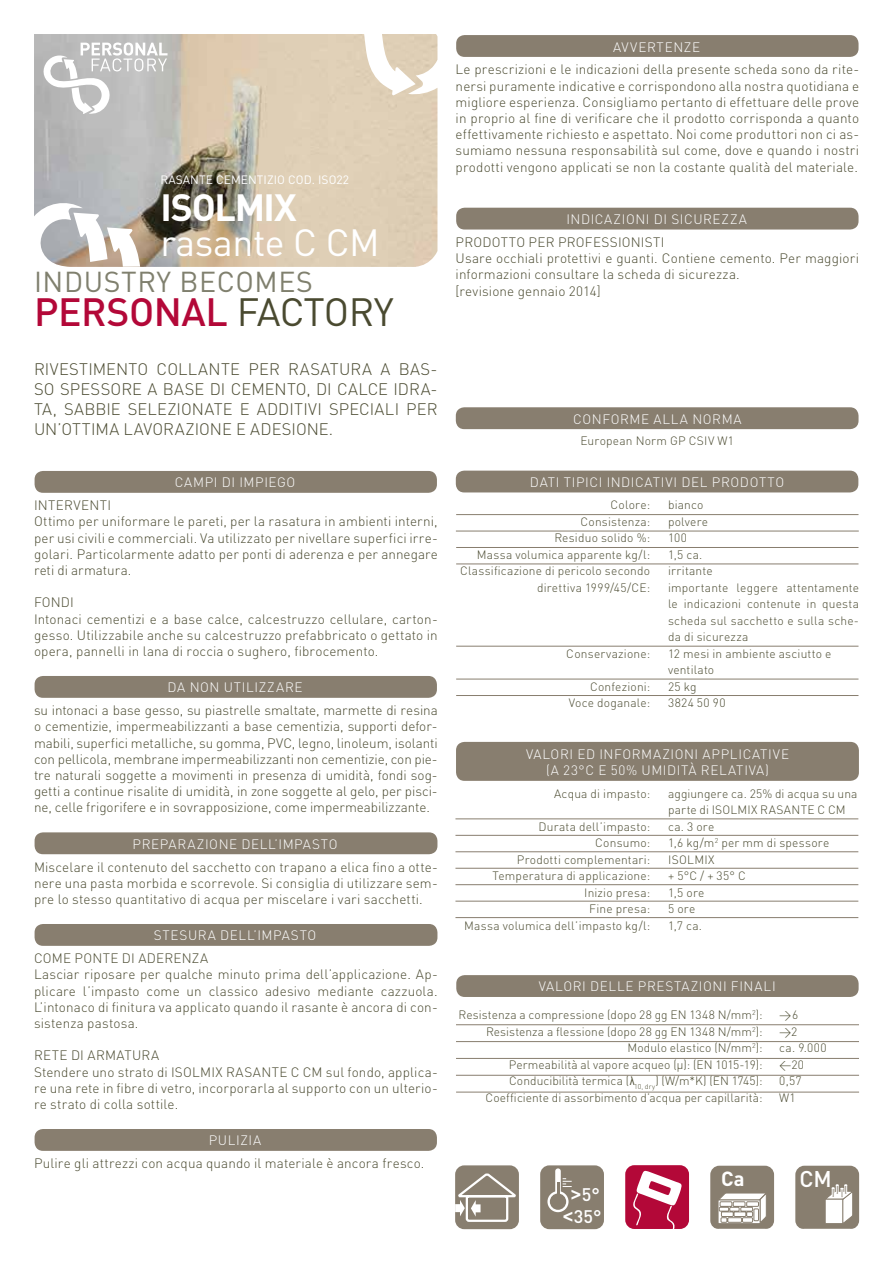
<style>
.page{position:relative;width:893px;height:1263px;background:#fff}
.page>*{position:absolute;margin:0;border:0;box-sizing:border-box;transform-origin:0 0}
.t1{font:500 39px "DIN";letter-spacing:-.01em;color:#b30838}
.t2{font:37.5px "DIN";letter-spacing:-.01em;color:#fff}
.t3{font:700 37.5px "DIN";letter-spacing:-.035em;color:#fff}
.t4{font:28.5px "DIN";letter-spacing:.02em;color:#80806e}
.t5{font:500 22.5px "DIN";color:#fff}
.t6{font:700 20.25px "DIN";color:#fff}
.t7{font:500 18px "DIN";color:#fff}
.t8{font:300 16.5px/19.8px "DIN";letter-spacing:.005em;color:#4a4a30;text-align:justify}
.t9{font:300 13.5px/16.2px "DIN";letter-spacing:.01em;color:#4a4a30}
.t10{font:300 13.5px/16.2px "DIN";letter-spacing:.04em;color:#fff;text-align:center}
.t11{font:300 12px/16.5px "DIN";letter-spacing:.015em;color:#4a4a30;text-align:right}
.t12{font:12px "DIN";letter-spacing:.005em;color:#fff}
.t13{font:300 12px/16.5px "DIN";letter-spacing:.035em;color:#4a4a30}
.s1{font-weight:400;color:#4a4a30}
.s2{font-family:"Arial Narrow";font-weight:400}
.s3{font-family:"Arial";font-weight:700}
</style>
<div class="page">
<img style="left:34px;top:34px;width:403px;height:233px">
<svg style="left:364px;top:34px;width:52px;height:61px"></svg>
<svg style="left:73px;top:213px;width:67px;height:54px"></svg>
<svg style="left:42px;top:43px;width:126px;height:71px"></svg>
<div style="left:35px;top:471px;width:402px;height:22px;background:#887e6f;border-radius:9px"></div>
<div style="left:35px;top:676px;width:402px;height:22px;background:#887e6f;border-radius:9px"></div>
<div style="left:35px;top:832px;width:402px;height:22px;background:#887e6f;border-radius:9px"></div>
<div style="left:35px;top:924px;width:402px;height:22px;background:#887e6f;border-radius:9px"></div>
<div style="left:35px;top:1129px;width:402px;height:22px;background:#887e6f;border-radius:9px"></div>
<div style="left:456px;top:35px;width:402px;height:22px;background:#887e6f;border-radius:9px"></div>
<div style="left:456px;top:208px;width:402px;height:22px;background:#887e6f;border-radius:9px"></div>
<div style="left:455px;top:1165px;width:64px;height:64px;background:#887e6f;border-radius:9px"></div>
<svg style="left:455px;top:1171px;width:61px;height:52px"></svg>
<div style="left:540px;top:1165px;width:64px;height:64px;background:#887e6f;border-radius:9px"></div>
<svg style="left:547px;top:1191px;width:21px;height:21px"></svg>
<svg style="left:555px;top:1168px;width:6px;height:36px"></svg>
<div style="left:550px;top:1193px;width:16px;height:17px;background:#887e6f;border-radius:50%"></div>
<hr style="left:556px;top:1182px;width:3px;height:24px;background:#887e6f">
<svg style="left:563px;top:1178px;width:9px;height:9px"></svg>
<div style="left:625px;top:1165px;width:64px;height:64px;background:#b30838;border-radius:9px"></div>
<svg style="left:630px;top:1170px;width:53px;height:59px"></svg>
<svg style="left:795px;top:1166px;width:64px;height:63px"></svg>
<div style="left:456px;top:407px;width:402px;height:22px;background:#887e6f;border-radius:9px"></div>
<div style="left:456px;top:471px;width:402px;height:21px;background:#887e6f;border-radius:9px"></div>
<hr style="left:456px;top:514px;width:402px;height:1px;background:#887e6f">
<hr style="left:456px;top:531px;width:403px;height:1px;background:#887e6f">
<hr style="left:456px;top:547px;width:402px;height:1px;background:#887e6f">
<hr style="left:456px;top:679px;width:402px;height:1px;background:#887e6f">
<div style="left:456px;top:742px;width:403px;height:39px;background:#887e6f;border-radius:9px"></div>
<hr style="left:455px;top:819px;width:403px;height:1px;background:#887e6f">
<hr style="left:455px;top:851px;width:403px;height:1px;background:#887e6f">
<hr style="left:455px;top:835px;width:403px;height:1px;background:#887e6f">
<hr style="left:455px;top:917px;width:403px;height:1px;background:#887e6f">
<div style="left:456px;top:975px;width:403px;height:22px;background:#887e6f;border-radius:9px"></div>
<hr style="left:456px;top:1024px;width:403px;height:1px;background:#887e6f">
<hr style="left:456px;top:1041px;width:403px;height:1px;background:#887e6f">
<hr style="left:456px;top:1058px;width:403px;height:1px;background:#887e6f">
<hr style="left:456px;top:1075px;width:403px;height:1px;background:#887e6f">
<hr style="left:455px;top:884px;width:403px;height:1px;background:#887e6f">
<hr style="left:455px;top:868px;width:403px;height:1px;background:#887e6f">
<hr style="left:455px;top:901px;width:403px;height:1px;background:#887e6f">
<hr style="left:456px;top:1092px;width:403px;height:1px;background:#887e6f">
<hr style="left:456px;top:564px;width:402px;height:1px;background:#887e6f">
<hr style="left:456px;top:646px;width:402px;height:1px;background:#887e6f">
<hr style="left:456px;top:695px;width:402px;height:1px;background:#887e6f">
<svg style="left:710px;top:1166px;width:64px;height:63px"></svg>
<p class="t12" style="left:160px;top:173px;width:190px">RASANTE CEMENTIZIO COD. ISO22</p>
<h2 class="t3" style="left:160px;top:183px;width:138px">ISOLMIX</h2>
<h2 class="t2" style="left:160px;top:219px;width:221px">rasante C CM</h2>
<h3 class="t4" style="left:34px;top:264px;width:280px">INDUSTRY BECOMES</h3>
<h1 class="t1" style="left:34px;top:287px;width:361px">PERSONAL <span class="s1">FACTORY</span></h1>
<p class="t8" style="left:34px;top:359px;width:405px">RIVESTIMENTO COLLANTE PER RASATURA A BAS-SO SPESSORE A BASE DI CEMENTO, DI CALCE IDRA-TA, SABBIE SELEZIONATE E ADDITIVI SPECIALI PER UN’OTTIMA LAVORAZIONE E ADESIONE.</p>
<p class="t10" style="left:175px;top:474px;width:122px">CAMPI DI IMPIEGO</p>
<p class="t9" style="left:34px;top:497px;width:405px">INTERVENTI<br>Ottimo per uniformare le pareti, per la rasatura in ambienti interni, per usi civili e commerciali. Va utilizzato per nivellare superfici irre&shy;golari. Particolarmente adatto per ponti di aderenza e per annegare reti di armatura.</p>
<p class="t9" style="left:34px;top:594px;width:405px">FONDI<br>Intonaci cementizi e a base calce, calcestruzzo cellulare, carton&shy;gesso. Utilizzabile anche su calcestruzzo prefabbricato o gettato in opera, pannelli in lana di roccia o sughero, fibrocemento.</p>
<p class="t10" style="left:168px;top:679px;width:136px">DA NON UTILIZZARE</p>
<p class="t9" style="left:34px;top:702px;width:405px;text-align:justify">su intonaci a base gesso, su piastrelle smaltate, marmette di resina o cementizie, impermeabilizzanti a base cementizia, supporti defor&shy;mabili, superfici metalliche, su gomma, PVC, legno, linoleum, isolanti con pellicola, membrane impermeabilizzanti non cementizie, con pie&shy;tre naturali soggette a movimenti in presenza di umidità, fondi sog&shy;getti a continue risalite di umidità, in zone soggette al gelo, per pisci&shy;ne, celle frigorifere e in sovrapposizione, come impermeabilizzante.</p>
<p class="t10" style="left:132px;top:836px;width:207px">PREPARAZIONE DELL’IMPASTO</p>
<p class="t9" style="left:34px;top:858px;width:405px;text-align:justify">Miscelare il contenuto del sacchetto con trapano a elica fino a otte&shy;nere una pasta morbida e scorrevole. Si consiglia di utilizzare sem&shy;pre lo stesso quantitativo di acqua per miscelare i vari sacchetti.</p>
<p class="t10" style="left:154px;top:927px;width:164px">STESURA DELL’IMPASTO</p>
<p class="t9" style="left:34px;top:950px;width:405px">COME PONTE DI ADERENZA<br>Lasciar riposare per qualche minuto prima dell’applicazione. Ap&shy;plicare l’impasto come un classico adesivo mediante cazzuola.<br>L’intonaco di finitura va applicato quando il rasante è ancora di con&shy;sistenza pastosa.</p>
<p class="t9" style="left:34px;top:1047px;width:405px">RETE DI ARMATURA<br>Stendere uno strato di ISOLMIX RASANTE C CM sul fondo, applica&shy;re una rete in fibre di vetro, incorporarla al supporto con un ulterio&shy;re strato di colla sottile.</p>
<p class="t10" style="left:209px;top:1132px;width:54px">PULIZIA</p>
<p class="t9" style="left:34px;top:1155px;width:392px">Pulire gli attrezzi con acqua quando il materiale è ancora fresco.</p>
<p class="t10" style="left:613px;top:38px;width:88px">AVVERTENZE</p>
<p class="t9" style="left:456px;top:61px;width:405px;text-align:justify">Le prescrizioni e le indicazioni della presente scheda sono da rite&shy;nersi puramente indicative e corrispondono alla nostra quotidiana e migliore esperienza. Consigliamo pertanto di effettuare delle prove in proprio al fine di verificare che il prodotto corrisponda a quanto effettivamente richiesto e aspettato. Noi come produttori non ci as&shy;sumiamo nessuna responsabilità sul come, dove e quando i nostri prodotti vengono applicati se non la costante qualità del materiale.</p>
<p class="t10" style="left:566px;top:211px;width:182px">INDICAZIONI DI SICUREZZA</p>
<p class="t9" style="left:456px;top:234px;width:405px">PRODOTTO PER PROFESSIONISTI<br>Usare occhiali protettivi e guanti. Contiene cemento. Per maggiori informazioni consultare la scheda di sicurezza.<br>[revisione gennaio 2014]</p>
<p class="t10" style="left:573px;top:411px;width:170px">CONFORME ALLA NORMA</p>
<p class="t11" style="left:580px;top:432px;width:155px">European Norm GP CSIV W1</p>
<p class="t10" style="left:530px;top:474px;width:256px">DATI TIPICI INDICATIVI DEL PRODOTTO</p>
<p class="t11" style="left:460px;top:497px;width:191px">Colore:<br>Consistenza:<br>Residuo solido %:<br>Massa volumica apparente kg/l:<br>Classificazione di pericolo secondo direttiva 1999/45/CE:</p>
<p class="t11" style="left:566px;top:645px;width:85px">Conservazione:</p>
<p class="t11" style="left:569px;top:678px;width:83px">Confezioni:<br>Voce doganale:</p>
<p class="t11" style="left:668px;top:497px;width:192px;text-align:left">bianco<br>polvere<br>100<br>1,5 ca.<br>irritante<br>importante leggere attentamente le indicazioni contenute in questa scheda sul sacchetto e sulla sche&shy;da di sicurezza<br>12 mesi in ambiente asciutto e ventilato<br>25 kg<br>3824 50 90</p>
<p class="t10" style="left:526px;top:746px;width:265px">VALORI ED INFORMAZIONI APPLICATIVE (A 23°C E 50% UMIDITÀ RELATIVA)</p>
<p class="t11" style="left:554px;top:785px;width:98px">Acqua di impasto:</p>
<p class="t11" style="left:464px;top:818px;width:188px">Durata dell’impasto:<br>Consumo:<br>Prodotti complementari:<br>Temperatura di applicazione:<br>Inizio presa:<br>Fine presa:<br>Massa volumica dell’impasto kg/l:</p>
<p class="t11" style="left:668px;top:785px;width:191px;text-align:left">aggiungere ca. 25% di acqua su una parte di ISOLMIX RASANTE C CM ca. 3 ore<br>1,6 kg/m<sup>2</sup> per mm di spessore<br>ISOLMIX<br>+ 5°C / + 35° C<br>1,5 ore<br>5 ore<br>1,7 ca.</p>
<p class="t10" style="left:539px;top:978px;width:238px">VALORI DELLE PRESTAZIONI FINALI</p>
<p class="t11" style="left:459px;top:1007px;width:306px">Resistenza a compressione (dopo 28 gg EN 1348 N/mm<sup>2</sup>):<br>Resistenza a flessione (dopo 28 gg EN 1348 N/mm<sup>2</sup>):<br>Modulo elastico (N/mm<sup>2</sup>):<br>Permeabilità al vapore acqueo (µ): (EN 1015-19):<br>Conducibilità termica (<span class="s2">λ</span><sub>10,</sub> <sub>dry</sub>) (W/m*K) (EN 1745):<br>Coefficiente di assorbimento d’acqua per capillarità:</p>
<p class="t13" style="left:779px;top:1007px;width:49px">&gt;6<br>&gt;2<br>ca. 9.000 &lt;20<br>0,57<br>W1</p>
<h3 class="t7" style="left:571px;top:1183px;width:31px"><span class="s3">&gt;</span>5°</h3>
<h3 class="t7" style="left:563px;top:1205px;width:40px"><span class="s3">&lt;</span>35°</h3>
<h3 class="t6" style="left:721px;top:1166px;width:25px">Ca</h3>
<h3 class="t5" style="left:799px;top:1164px;width:34px">CM</h3>
</div>
